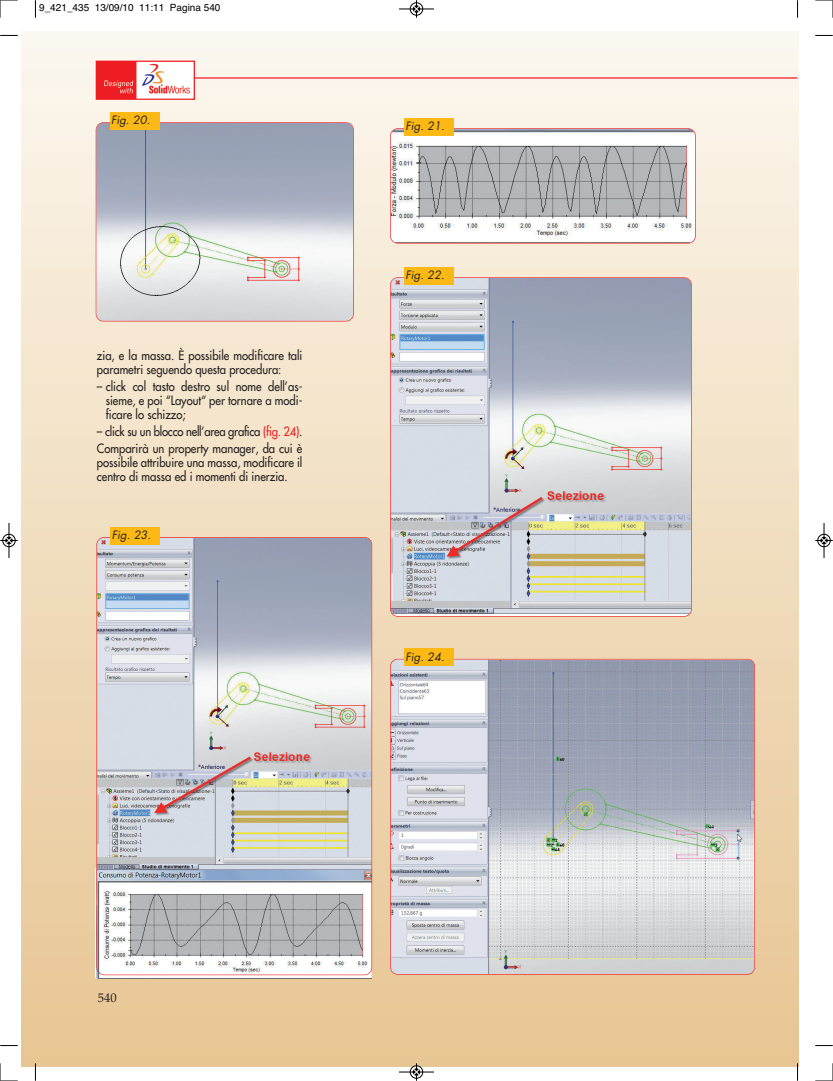
<style>
.page{position:relative;width:833px;height:1081px;background:#fff}
.page>*{position:absolute;margin:0;border:0;box-sizing:border-box;transform-origin:0 0}
.t1{font:12.5px/13.8px "Futura";color:#231f20;scale:.9 1}
.t2{font:12.5px/17.2px "Futura";letter-spacing:-.02em;color:#231f20;scale:.9 1}
.t3{font:12.5px "Palatino";color:#231f20}
.t4{font:italic 11.25px "Futura";color:#231f20}
.t5{font:10px "Helvetica";color:#000}
.s1{color:#ee1d23}
</style>
<div class="page">
<div style="left:21px;top:32px;width:777px;height:1035px;background:linear-gradient(to bottom,#fcf7ee,#e7c592)"></div>
<hr style="left:194px;top:77px;width:603px;height:2px;background:#ee1d23">
<img style="left:98px;top:63px;width:95px;height:35px">
<div style="left:96px;top:61px;width:99px;height:39px;border:1px solid #ee1d23"></div>
<img style="left:96px;top:123px;width:257px;height:198px;border-radius:7px">
<div style="left:96px;top:122px;width:258px;height:199px;border:1px solid #ee1d23;border-radius:8px"></div>
<div style="left:110px;top:112px;width:49px;height:18px;background:#fcb814"></div>
<img style="left:391px;top:129px;width:304px;height:114px;border-radius:7px">
<div style="left:390px;top:128px;width:305px;height:115px;border:1px solid #ee1d23;border-radius:8px"></div>
<div style="left:404px;top:118px;width:50px;height:18px;background:#fcb814"></div>
<img style="left:391px;top:278px;width:299px;height:336px">
<div style="left:390px;top:277px;width:302px;height:340px;border:1px solid #ee1d23;border-radius:8px"></div>
<div style="left:404px;top:267px;width:50px;height:18px;background:#fcb814"></div>
<img style="left:391px;top:659px;width:363px;height:315px;border-radius:7px">
<div style="left:390px;top:659px;width:365px;height:315px;border:1px solid #ee1d23;border-radius:8px"></div>
<div style="left:404px;top:648px;width:50px;height:18px;background:#fcb814"></div>
<img style="left:97px;top:538px;width:274px;height:440px">
<div style="left:96px;top:537px;width:276px;height:438px;border:1px solid #ee1d23;border-radius:8px"></div>
<div style="left:111px;top:527px;width:49px;height:17px;background:#fcb814"></div>
<svg style="left:35px;top:0;width:1px;height:18px"></svg>
<svg style="left:0;top:35px;width:18px;height:1px"></svg>
<svg style="left:797px;top:0;width:1px;height:18px"></svg>
<svg style="left:815px;top:35px;width:17px;height:1px"></svg>
<svg style="left:35px;top:1063px;width:1px;height:17px"></svg>
<svg style="left:0;top:1045px;width:18px;height:1px"></svg>
<svg style="left:797px;top:1063px;width:1px;height:17px"></svg>
<svg style="left:815px;top:1045px;width:17px;height:1px"></svg>
<svg style="left:0;top:0;width:18px;height:18px"></svg>
<svg style="left:815px;top:0;width:18px;height:18px"></svg>
<svg style="left:0;top:1063px;width:18px;height:18px"></svg>
<svg style="left:815px;top:1063px;width:18px;height:18px"></svg>
<div style="left:410px;top:2px;width:13px;height:14px;border:1px solid #fff;border-radius:50%"></div>
<hr style="left:399px;top:9px;width:35px;height:1px;background:#000">
<div style="left:410px;top:3px;width:13px;height:12px;border:1px solid #000;border-radius:50%"></div>
<svg style="left:413px;top:0;width:7px;height:18px"></svg>
<hr style="left:399px;top:1072px;width:35px;height:1px;background:#000">
<div style="left:410px;top:1065px;width:13px;height:13px;border:1px solid #000;border-radius:50%"></div>
<svg style="left:413px;top:1063px;width:7px;height:17px"></svg>
<div style="left:2px;top:534px;width:14px;height:13px;border:1px solid #fff;border-radius:50%"></div>
<hr style="left:9px;top:523px;width:1px;height:35px;background:#000">
<div style="left:3px;top:534px;width:12px;height:13px;border:1px solid #000;border-radius:50%"></div>
<svg style="left:0;top:537px;width:18px;height:7px"></svg>
<hr style="left:823px;top:523px;width:1px;height:35px;background:#000">
<div style="left:817px;top:534px;width:13px;height:13px;border:1px solid #000;border-radius:50%"></div>
<svg style="left:815px;top:537px;width:17px;height:7px"></svg>
<p class="t5" style="left:39px;top:2px;width:183px">9_421_435 13/09/10 11:11 Pagina 540</p>
<p class="t4" style="left:111px;top:115px;width:43px">Fig. 20.</p>
<p class="t1" style="left:97px;top:350px;width:230px">zia, e la massa. È possibile modificare tali parametri seguendo questa procedura:</p>
<p class="t1" style="left:106px;top:381px;width:220px;text-align:justify;text-indent:-9px">– click col tasto destro sul nome dell’as - sieme, e poi “Layout“ per tornare a modi&shy;ficare lo schizzo;</p>
<p class="t2" style="left:97px;top:424px;width:230px">– click su un blocco nell’area grafica <span class="s1">(fig. 24)</span>.<br>Comparirà un property manager, da cui è</p>
<p class="t1" style="left:97px;top:456px;width:230px">possibile attribuire una massa, modificare il centro di massa ed i momenti di inerzia.</p>
<p class="t4" style="left:112px;top:529px;width:43px">Fig. 23.</p>
<p class="t4" style="left:405px;top:121px;width:43px">Fig. 21.</p>
<p class="t4" style="left:405px;top:270px;width:43px">Fig. 22.</p>
<p class="t4" style="left:405px;top:651px;width:43px">Fig. 24.</p>
<p class="t3" style="left:98px;top:993px;width:20px">540</p>
</div>
